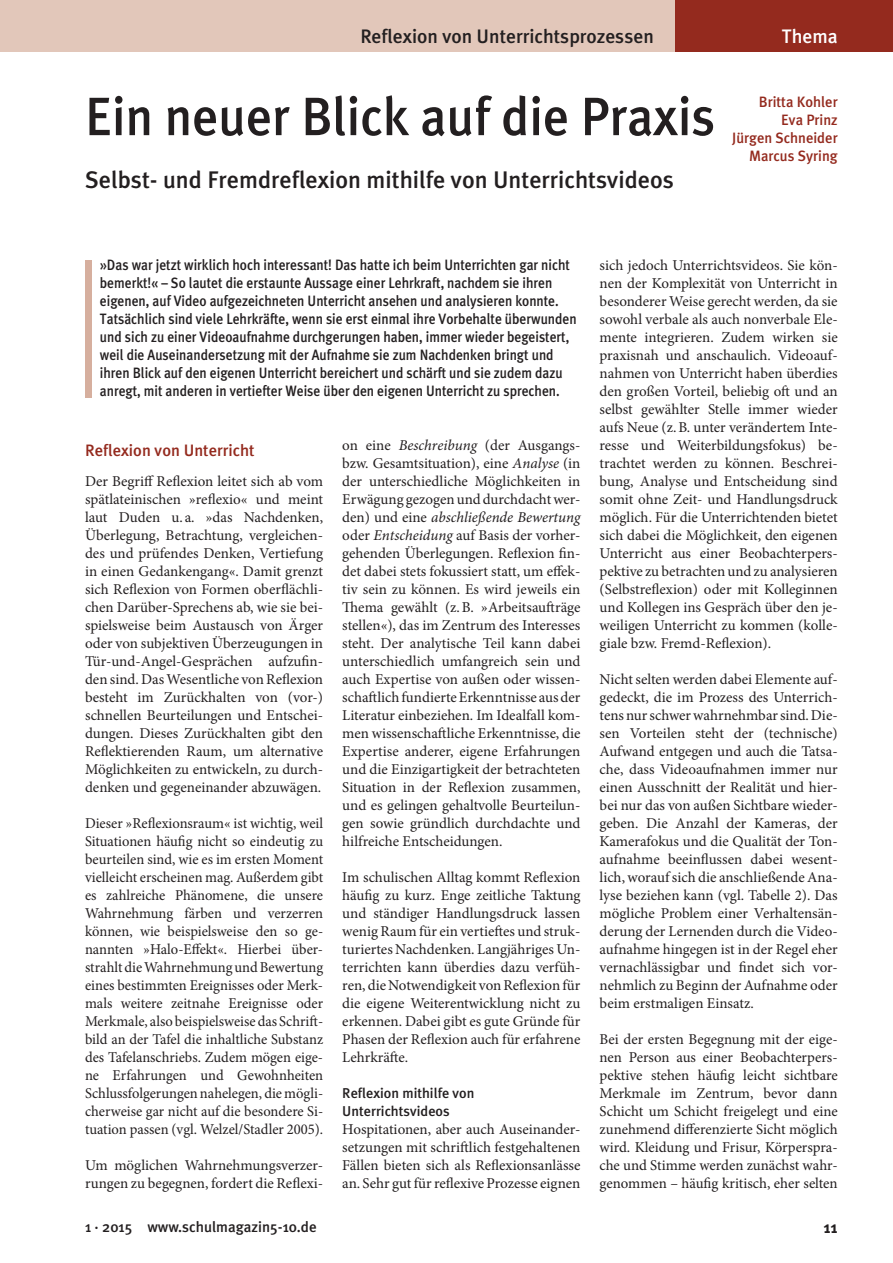
<style>
.page{position:relative;width:893px;height:1263px;background:#fff}
.page>*{position:absolute;margin:0;border:0;box-sizing:border-box;transform-origin:0 0}
.t1{font:54px "Meta Plus CV Medium";color:#231f20;scale:.95 1}
.t2{font:24px "Meta Plus CV Medium";color:#231f20}
.t3{font:19.5px "Meta Plus CV Medium";color:#231f20}
.t4{font:19.5px "Meta Plus CV Medium";color:#fff}
.t5{font:16.5px "Meta Plus CV Medium";color:#942a1e}
.t6{font:16.5px "Meta Plus CV Bold";color:#231f20}
.t7{font:15px/18px "Minion Pro";color:#231f20;text-align:justify}
.t8{font:15px/18px "Meta Plus CV Medium";color:#231f20;scale:.9 1}
.t9{font:15px/18px "Meta Plus CV Medium";color:#942a1e;text-align:right}
.t10{font:15px "Meta Plus CV Medium";color:#231f20}
.t11{font:14.25px/18px "Meta Plus CV Medium";color:#231f20}
.s1{font-style:italic}
</style>
<div class="page">
<div style="left:0;top:0;width:893px;height:51px;background:#e2c7ba"></div>
<div style="left:675px;top:0;width:218px;height:51px;background:#942a1e"></div>
<div style="left:85px;top:260px;width:6px;height:137px;background:#d6af9e"></div>
<h3 class="t3" style="left:360px;top:25px;width:295px">Reflexion von Unterrichtsprozessen</h3>
<h3 class="t4" style="left:782px;top:25px;width:57px">Thema</h3>
<h1 class="t1" style="left:85px;top:85px;width:665px">Ein neuer Blick auf die Praxis</h1>
<h2 class="t2" style="left:85px;top:165px;width:590px">Selbst- und Fremdreflexion mithilfe von Unterrichtsvideos</h2>
<p class="t9" style="left:732px;top:92px;width:107px">Britta Kohler<br>Eva Prinz<br>Jürgen Schneider<br>Marcus Syring</p>
<p class="t8" style="left:100px;top:256px;width:531px">»Das war jetzt wirklich hoch interessant! Das hatte ich beim Unterrichten gar nicht bemerkt!« – So lautet die erstaunte Aussage einer Lehrkraft, nachdem sie ihren eigenen, auf Video aufgezeichneten Unterricht ansehen und analysieren konnte.<br>Tatsächlich sind viele Lehrkräfte, wenn sie erst einmal ihre Vorbehalte überwunden und sich zu einer Videoaufnahme durchgerungen haben, immer wieder begeistert, weil die Auseinandersetzung mit der Aufnahme sie zum Nachdenken bringt und ihren Blick auf den eigenen Unterricht bereichert und schärft und sie zudem dazu anregt, mit anderen in vertiefter Weise über den eigenen Unterricht zu sprechen.</p>
<p class="t7" style="left:600px;top:256px;width:240px">sich jedoch Unterrichtsvideos. Sie kön&shy;nen der Komplexität von Unterricht in besonderer Weise gerecht werden, da sie sowohl verbale als auch nonverbale Ele&shy;mente integrieren. Zudem wirken sie praxisnah und anschaulich. Videoauf&shy;nahmen von Unterricht haben überdies den großen Vorteil, beliebig oft und an selbst gewählter Stelle immer wieder aufs Neue (z.B. unter verändertem Inte&shy;resse und Weiterbildungsfokus) be&shy;trachtet werden zu können. Beschrei&shy;bung, Analyse und Entscheidung sind somit ohne Zeit- und Handlungsdruck möglich. Für die Unterrichtenden bietet sich dabei die Möglichkeit, den eigenen Unterricht aus einer Beobachterpers&shy;pektive zu betrachten und zu analysieren (Selbstreflexion) oder mit Kolleginnen und Kollegen ins Gespräch über den je&shy;weiligen Unterricht zu kommen (kolle&shy;giale bzw. Fremd-Reflexion).</p>
<p class="t7" style="left:600px;top:670px;width:240px">Nicht selten werden dabei Elemente auf&shy;gedeckt, die im Prozess des Unterrich&shy;tens nur schwer wahrnehmbar sind. Die&shy;sen Vorteilen steht der (technische)<br>Aufwand entgegen und auch die Tatsa&shy;che, dass Videoaufnahmen immer nur einen Ausschnitt der Realität und hier&shy;bei nur das von außen Sichtbare wieder&shy;geben. Die Anzahl der Kameras, der Kamerafokus und die Qualität der Ton&shy;aufnahme beeinflussen dabei wesent&shy;lich, worauf sich die anschließende Ana&shy;lyse beziehen kann (vgl. Tabelle 2). Das mögliche Problem einer Verhaltensän&shy;derung der Lernenden durch die Video&shy;aufnahme hingegen ist in der Regel eher vernachlässigbar und findet sich vor&shy;nehmlich zu Beginn der Aufnahme oder beim erstmaligen Einsatz.</p>
<p class="t7" style="left:600px;top:1030px;width:240px">Bei der ersten Begegnung mit der eige&shy;nen Person aus einer Beobachterpers&shy;pektive stehen häufig leicht sichtbare Merkmale im Zentrum, bevor dann Schicht um Schicht freigelegt und eine zunehmend differenzierte Sicht möglich wird. Kleidung und Frisur, Körperspra&shy;che und Stimme werden zunächst wahr&shy;genommen – häufig kritisch, eher selten</p>
<p class="t7" style="left:342px;top:436px;width:240px">on eine <span class="s1">Beschreibung</span> (der Ausgangs&shy;bzw. Gesamtsituation), eine <span class="s1">Analyse</span> (in der unterschiedliche Möglichkeiten in Erwägung gezogen und durchdacht wer&shy;den) und eine <span class="s1">abschließende Bewertung </span>oder <span class="s1">Entscheidung</span> auf Basis der vorher&shy;gehenden Überlegungen. Reflexion fin&shy;det dabei stets fokussiert statt, um effek&shy;tiv sein zu können. Es wird jeweils ein Thema gewählt (z.B. »Arbeitsaufträge stellen«), das im Zentrum des Interesses steht. Der analytische Teil kann dabei unterschiedlich umfangreich sein und auch Expertise von außen oder wissen&shy;schaftlich fundierte Erkenntnisse aus der Literatur einbeziehen. Im Idealfall kom&shy;men wissenschaftliche Erkenntnisse, die Expertise anderer, eigene Erfahrungen und die Einzigartigkeit der betrachteten Situation in der Reflexion zusammen, und es gelingen gehaltvolle Beurteilun&shy;gen sowie gründlich durchdachte und hilfreiche Entscheidungen.</p>
<p class="t7" style="left:342px;top:868px;width:240px">Im schulischen Alltag kommt Reflexion häufig zu kurz. Enge zeitliche Taktung und ständiger Handlungsdruck lassen wenig Raum für ein vertieftes und struk&shy;turiertes Nachdenken. Langjähriges Un&shy;terrichten kann überdies dazu verfüh&shy;ren, die Notwendigkeit von Reflexion für die eigene Weiterentwicklung nicht zu erkennen. Dabei gibt es gute Gründe für Phasen der Reflexion auch für erfahrene Lehrkräfte.</p>
<p class="t11" style="left:342px;top:1084px;width:134px">Reflexion mithilfe von<br>Unterrichtsvideos</p>
<p class="t7" style="left:342px;top:1120px;width:240px">Hospitationen, aber auch Auseinander&shy;setzungen mit schriftlich festgehaltenen Fällen bieten sich als Reflexionsanlässe an. Sehr gut für reflexive Prozesse eignen</p>
<p class="t5" style="left:85px;top:441px;width:171px">Reflexion von Unterricht</p>
<p class="t7" style="left:85px;top:472px;width:240px">Der Begriff Reflexion leitet sich ab vom spätlateinischen »reflexio« und meint laut Duden u. a. »das Nachdenken, Überlegung, Betrachtung, vergleichen&shy;des und prüfendes Denken, Vertiefung in einen Gedankengang«. Damit grenzt sich Reflexion von Formen oberflächli&shy;chen Darüber-Sprechens ab, wie sie bei&shy;spielsweise beim Austausch von Ärger oder von subjektiven Überzeugungen in Tür-und-Angel-Gesprächen aufzufin&shy;den sind. Das Wesentliche von Reflexion besteht im Zurückhalten von (vor-) schnellen Beurteilungen und Entschei&shy;dungen. Dieses Zurückhalten gibt den Reflektierenden Raum, um alternative Möglichkeiten zu entwickeln, zu durch&shy;denken und gegeneinander abzuwägen.</p>
<p class="t7" style="left:85px;top:814px;width:240px">Dieser »Reflexionsraum« ist wichtig, weil Situationen häufig nicht so eindeutig zu beurteilen sind, wie es im ersten Moment vielleicht erscheinen mag. Außerdem gibt es zahlreiche Phänomene, die unsere Wahrnehmung färben und verzerren können, wie beispielsweise den so ge&shy;nannten »Halo-Effekt«. Hierbei über&shy;strahlt die Wahrnehmung und Bewertung eines bestimmten Ereignisses oder Merk&shy;mals weitere zeitnahe Ereignisse oder Merkmale, also beispielsweise das Schrift&shy;bild an der Tafel die inhaltliche Substanz des Tafelanschriebs. Zudem mögen eige&shy;ne Erfahrungen und Gewohnheiten Schlussfolgerungen nahelegen, die mögli&shy;cherweise gar nicht auf die besondere Si&shy;tuation passen (vgl. Welzel/Stadler 2005).</p>
<p class="t7" style="left:85px;top:1156px;width:240px">Um möglichen Wahrnehmungsverzer&shy;rungen zu begegnen, fordert die Reflexi-</p>
<p class="t10" style="left:85px;top:1218px;width:233px">1 · 2015 www.schulmagazin5-10.de</p>
<p class="t6" style="left:824px;top:1218px;width:15px">11</p>
</div>
